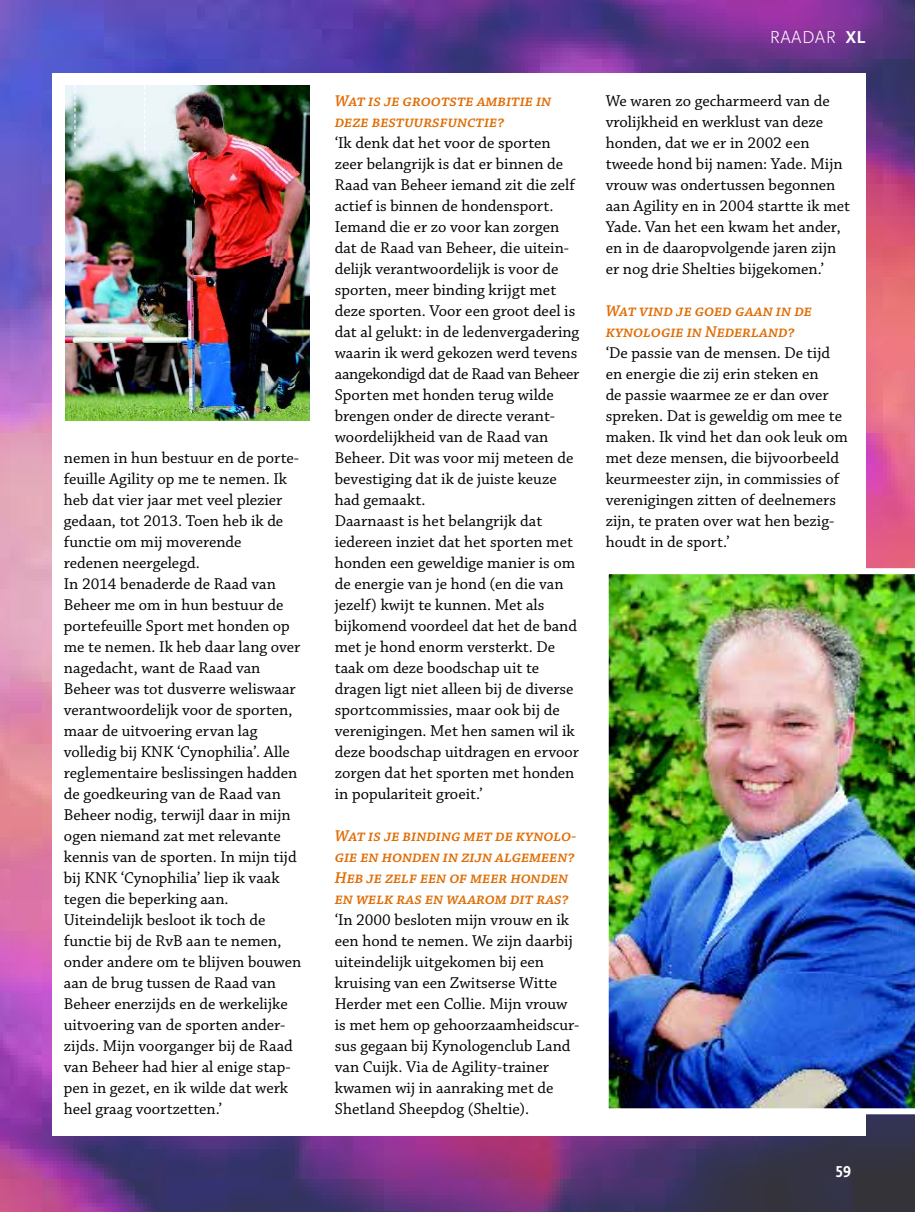
<style>
.page{position:relative;width:915px;height:1212px;background:#fff}
.page>*{position:absolute;margin:0;border:0;box-sizing:border-box;transform-origin:0 0}
.t1{font:300 18px "Scala Sans Pro";letter-spacing:.02em;color:#fff}
.t2{font:16.5px/21px "Chaparral Pro";color:#000}
.t3{font:italic 600 16.5px/21px "Chaparral Pro";color:#e06e07}
.t4{font:700 16.5px "Scala Sans Pro";color:#fff;scale:.95 1}
.s1{font-weight:700}
</style>
<div class="page">
<img style="left:0;top:0;width:914px;height:1212px">
<div style="left:52px;top:73px;width:813px;height:1062px;background:#fff"></div>
<img style="left:608px;top:568px;width:306px;height:546px">
<img style="left:65px;top:85px;width:244px;height:336px">
<svg style="left:74px;top:85px;width:1px;height:62px"></svg>
<svg style="left:144px;top:85px;width:1px;height:65px"></svg>
<p class="t2" style="left:64px;top:448px;width:239px">nemen in hun bestuur en de porte&shy;feuille Agility op me te nemen. Ik heb dat vier jaar met veel plezier gedaan, tot 2013. Toen heb ik de functie om mij moverende<br>redenen neergelegd.<br>In 2014 benaderde de Raad van<br>Beheer me om in hun bestuur de portefeuille Sport met honden op me te nemen. Ik heb daar lang over nagedacht, want de Raad van<br>Beheer was tot dusverre weliswaar verantwoordelijk voor de sporten, maar de uitvoering ervan lag volledig bij KNK ‘Cynophilia’. Alle reglementaire beslissingen hadden de goedkeuring van de Raad van<br>Beheer nodig, terwijl daar in mijn ogen niemand zat met relevante kennis van de sporten. In mijn tijd bij KNK ‘Cynophilia’ liep ik vaak tegen die beperking aan.<br>Uiteindelijk besloot ik toch de functie bij de RvB aan te nemen, onder andere om te blijven bouwen aan de brug tussen de Raad van<br>Beheer enerzijds en de werkelijke uitvoering van de sporten ander&shy;zijds. Mijn voorganger bij de Raad van Beheer had hier al enige stap&shy;pen in gezet, en ik wilde dat werk heel graag voortzetten.’</p>
<p class="t3" style="left:334px;top:90px;width:218px">Wat is je grootste ambitie in deze bestuursfunctie?</p>
<p class="t2" style="left:334px;top:132px;width:246px">‘Ik denk dat het voor de sporten zeer belangrijk is dat er binnen de<br>Raad van Beheer iemand zit die zelf actief is binnen de hondensport.<br>Iemand die er zo voor kan zorgen dat de Raad van Beheer, die uitein&shy;delijk verantwoordelijk is voor de sporten, meer binding krijgt met deze sporten. Voor een groot deel is dat al gelukt: in de ledenvergadering waarin ik werd gekozen werd tevens aangekondigd dat de Raad van Beheer<br>Sporten met honden terug wilde brengen onder de directe verant&shy;woordelijkheid van de Raad van<br>Beheer. Dit was voor mij meteen de bevestiging dat ik de juiste keuze had gemaakt.<br>Daarnaast is het belangrijk dat iedereen inziet dat het sporten met honden een geweldige manier is om de energie van je hond (en die van jezelf) kwijt te kunnen. Met als bijkomend voordeel dat het de band met je hond enorm versterkt. De taak om deze boodschap uit te dragen ligt niet alleen bij de diverse sportcommissies, maar ook bij de verenigingen. Met hen samen wil ik deze boodschap uitdragen en ervoor zorgen dat het sporten met honden in populariteit groeit.’</p>
<p class="t3" style="left:334px;top:826px;width:243px">Wat is je binding met de kynolo&shy;gie en honden in zijn algemeen?<br>Heb je zelf een of meer honden en welk ras en waarom dit ras?</p>
<p class="t2" style="left:334px;top:910px;width:246px">‘In 2000 besloten mijn vrouw en ik een hond te nemen. We zijn daarbij uiteindelijk uitgekomen bij een kruising van een Zwitserse Witte<br>Herder met een Collie. Mijn vrouw is met hem op gehoorzaamheidscur&shy;sus gegaan bij Kynologenclub Land van Cuijk. Via de Agility-trainer kwamen wij in aanraking met de<br>Shetland Sheepdog (Sheltie).</p>
<p class="t1" style="left:769px;top:27px;width:97px">RAADAR <span class="s1">XL</span></p>
<p class="t2" style="left:605px;top:91px;width:246px">We waren zo gecharmeerd van de vrolijkheid en werklust van deze honden, dat we er in 2002 een tweede hond bij namen: Yade. Mijn vrouw was ondertussen begonnen aan Agility en in 2004 startte ik met<br>Yade. Van het een kwam het ander, en in de daaropvolgende jaren zijn er nog drie Shelties bijgekomen.’</p>
<p class="t3" style="left:605px;top:301px;width:207px">Wat vind je goed gaan in de kynologie in Nederland?</p>
<p class="t2" style="left:605px;top:343px;width:243px">‘De passie van de mensen. De tijd en energie die zij erin steken en<br>de passie waarmee ze er dan over spreken. Dat is geweldig om mee te maken. Ik vind het dan ook leuk om met deze mensen, die bijvoorbeeld keurmeester zijn, in commissies of verenigingen zitten of deelnemers zijn, te praten over wat hen bezig&shy;houdt in de sport.’</p>
<p class="t4" style="left:835px;top:1161px;width:18px">59</p>
</div>
